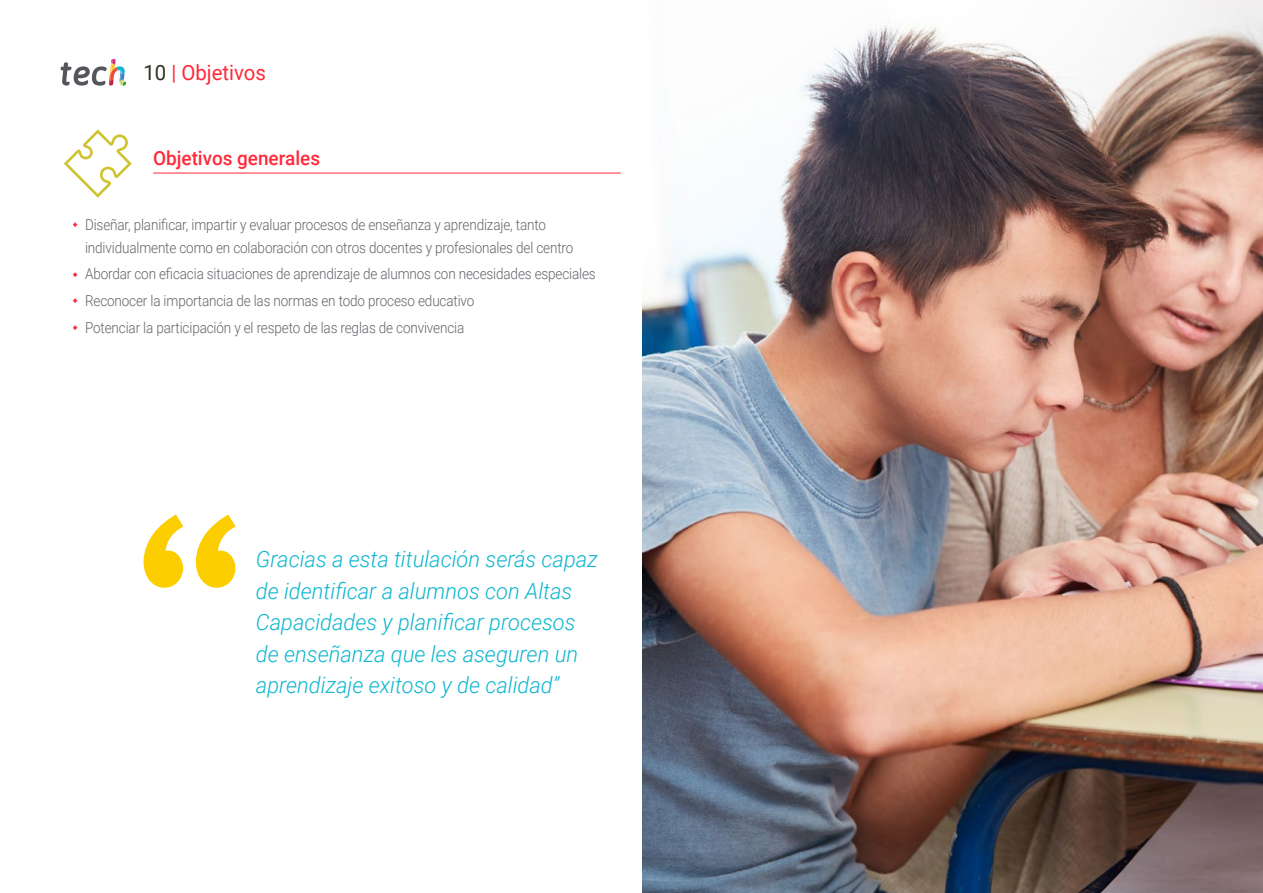
<style>
.page{position:relative;width:1263px;height:893px;background:#fff}
.page>*{position:absolute;margin:0;border:0;box-sizing:border-box;transform-origin:0 0}
.t1{font:italic 300 22.5px/31.5px "Roboto";color:#0fb6cf}
.t2{font:21px "Roboto";color:#ff293a}
.t3{font:500 19.5px "Roboto";color:#ff293a}
.t4{font:300 15px/26.7px "Roboto";letter-spacing:-.01em;color:#61646a;scale:.9 1}
.s1{color:#312e20}
</style>
<div class="page">
<hr style="left:153px;top:173px;width:468px;height:1px;background:#ff293a">
<svg style="left:64px;top:129px;width:68px;height:69px"></svg>
<img style="left:642px;top:0;width:621px;height:893px">
<svg style="left:61px;top:59px;width:65px;height:27px"></svg>
<svg style="left:144px;top:514px;width:92px;height:74px"></svg>
<h2 class="t2" style="left:144px;top:57px;width:124px"><span class="s1">10</span> | Objetivos</h2>
<h3 class="t3" style="left:153px;top:144px;width:169px">Objetivos generales</h3>
<p class="t4" style="left:85px;top:213px;width:544px;line-height:22.5px">Diseñar, planificar, impartir y evaluar procesos de enseñanza y aprendizaje, tanto individualmente como en colaboración con otros docentes y profesionales del centro</p>
<p class="t4" style="left:85px;top:260px;width:569px">Abordar con eficacia situaciones de aprendizaje de alumnos con necesidades especiales<br>Reconocer la importancia de las normas en todo proceso educativo<br>Potenciar la participación y el respeto de las reglas de convivencia</p>
<h1 class="t1" style="left:256px;top:543px;width:343px">Gracias a esta titulación serás capaz de identificar a alumnos con Altas Capacidades y planificar procesos de enseñanza que les aseguren un aprendizaje exitoso y de calidad”</h1>
</div>
